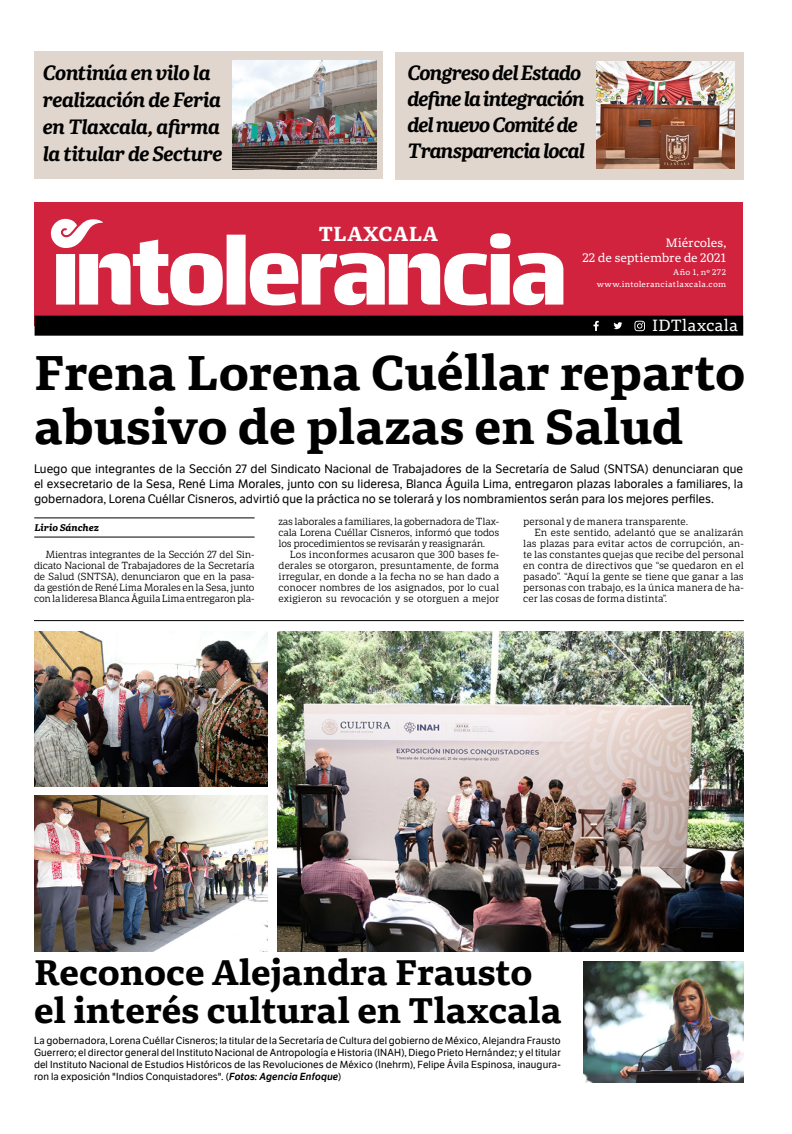
<style>
.page{position:relative;width:792px;height:1134px;background:#fff}
.page>*{position:absolute;margin:0;border:0;box-sizing:border-box;transform-origin:0 0}
.CABEZA_segunda{font:700 48px "Portada Text";color:#000}
.CABEZA_segunda-2{font:700 35px "Portada Text";color:#000}
.TITULO_MENOR_3{font:italic 700 20px "Portada";letter-spacing:-.035em;color:#000}
.TITULO_MENOR_3-2{font:700 20px "Portada Text";letter-spacing:.025em;color:#fff}
.t1{font:16px "Portada Text";letter-spacing:-.01em;color:#fff}
.t2{font:12px/15px "LFT Etica";color:#000;text-align:justify}
.t3{font:12px "Portada Text";letter-spacing:-.015em;color:#fff}
.TEXTO{font:10px/11px "LFT Etica Sheriff";letter-spacing:-.01em;color:#000;text-align:justify}
.Sumario{font:10px/12px "LFT Etica";letter-spacing:.005em;color:#000;text-align:justify}
.NOMBRE__articulo{font:italic 700 9.5px "Portada Text";letter-spacing:-.01em;color:#000}
.t4{font:8px "Portada Text";letter-spacing:.025em;color:#fff}
.s1{font-weight:600;font-style:italic}
</style>
<div class="page">
<div style="left:35px;top:202px;width:708px;height:124px;background:#d1223e"></div>
<div style="left:35px;top:316px;width:708px;height:20px;background:#000"></div>
<div style="left:227px;top:235px;width:19px;height:70px;background:#fff"></div>
<svg style="left:250px;top:233px;width:313px;height:72px"></svg>
<svg style="left:51px;top:218px;width:172px;height:87px"></svg>
<hr style="left:34px;top:518px;width:221px;height:1px;background:#000">
<hr style="left:34px;top:537px;width:221px;height:1px;background:#000">
<svg style="left:594px;top:321px;width:5px;height:10px"></svg>
<svg style="left:614px;top:322px;width:8px;height:7px"></svg>
<svg style="left:632px;top:318px;width:16px;height:16px"></svg>
<svg style="left:634px;top:321px;width:11px;height:10px"></svg>
<div style="left:395px;top:52px;width:349px;height:128px;background:#e0d6ce"></div>
<img style="left:596px;top:61px;width:138px;height:107px">
<div style="left:35px;top:51px;width:348px;height:128px;background:#e0d6ce"></div>
<img style="left:233px;top:60px;width:144px;height:109px">
<hr style="left:34px;top:620px;width:710px;height:1px;background:#000">
<img style="left:278px;top:631px;width:466px;height:320px">
<img style="left:583px;top:961px;width:161px;height:122px">
<img style="left:35px;top:631px;width:233px;height:155px">
<img style="left:35px;top:796px;width:233px;height:155px">
<p class="TITULO_MENOR_3" style="left:43px;top:58px;width:169px">Continúa en vilo la</p>
<p class="TITULO_MENOR_3" style="left:43px;top:85px;width:180px">realización de Feria</p>
<p class="TITULO_MENOR_3" style="left:43px;top:112px;width:179px">en Tlaxcala, afirma</p>
<p class="TITULO_MENOR_3" style="left:43px;top:139px;width:181px">la titular de Secture</p>
<p class="TITULO_MENOR_3" style="left:408px;top:58px;width:175px">Congreso del Estado</p>
<p class="TITULO_MENOR_3" style="left:408px;top:84px;width:179px">define la integración</p>
<p class="TITULO_MENOR_3" style="left:408px;top:110px;width:172px">del nuevo Comité de</p>
<p class="TITULO_MENOR_3" style="left:408px;top:136px;width:179px">Transparencia local</p>
<p class="TITULO_MENOR_3-2" style="left:319px;top:219px;width:121px">TLAXCALA</p>
<p class="t3" style="left:665px;top:234px;width:62px">Miércoles,</p>
<p class="t3" style="left:582px;top:249px;width:145px">22 de septiembre de 2021</p>
<p class="t4" style="left:673px;top:267px;width:54px">Año 1, nº 272</p>
<p class="t4" style="left:597px;top:279px;width:131px">www.intoleranciatlaxcala.com</p>
<p class="t1" style="left:652px;top:315px;width:88px">IDTlaxcala</p>
<p class="CABEZA_segunda" style="left:34px;top:337px;width:713px">Frena Lorena Cuéllar reparto</p>
<p class="CABEZA_segunda" style="left:34px;top:391px;width:651px">abusivo de plazas en Salud</p>
<p class="t2" style="left:34px;top:462px;width:711px">Luego que integrantes de la Sección 27 del Sindicato Nacional de Trabajadores de la Secretaría de Salud (SNTSA) denunciaran que el exsecretario de la Sesa, René Lima Morales, junto con su lideresa, Blanca Águila Lima, entregaron plazas laborales a familiares, la gobernadora, Lorena Cuéllar Cisneros, advirtió que la práctica no se tolerará y los nombramientos serán para los mejores perfiles.</p>
<p class="NOMBRE__articulo" style="left:34px;top:520px;width:66px">Lirio Sánchez</p>
<p class="TEXTO" style="left:34px;top:549px;width:222px;text-indent:11px">Mientras integrantes de la Sección 27 del Sin&shy;dicato Nacional de Trabajadores de la Secretaría de Salud (SNTSA), denunciaron que en la pasa&shy;da gestión de René Lima Morales en la Sesa, junto con la lideresa Blanca Águila Lima entregaron pla-</p>
<p class="TEXTO" style="left:279px;top:516px;width:222px">zas laborales a familiares, la gobernadora de Tlax&shy;cala Lorena Cuéllar Cisneros, informó que todos los procedimientos se revisarán y reasignarán.</p>
<p class="TEXTO" style="left:279px;top:549px;width:222px;text-indent:11px">Los inconformes acusaron que 300 bases fe&shy;derales se otorgaron, presuntamente, de forma irregular, en donde a la fecha no se han dado a conocer nombres de los asignados, por lo cual exigieron su revocación y se otorguen a mejor</p>
<p class="TEXTO" style="left:523px;top:516px;width:167px">personal y de manera transparente.</p>
<p class="TEXTO" style="left:523px;top:527px;width:222px;text-indent:11px">En este sentido, adelantó que se analizarán las plazas para evitar actos de corrupción, an&shy;te las constantes quejas que recibe del personal en contra de directivos que “se quedaron en el pasado”. “Aquí la gente se tiene que ganar a las personas con trabajo, es la única manera de ha&shy;cer las cosas de forma distinta”.</p>
<p class="CABEZA_segunda-2" style="left:34px;top:946px;width:500px">Reconoce Alejandra Frausto</p>
<p class="CABEZA_segunda-2" style="left:34px;top:984px;width:529px">el interés cultural en Tlaxcala</p>
<p class="Sumario" style="left:34px;top:1034px;width:528px">La gobernadora, Lorena Cuéllar Cisneros; la titular de la Secretaría de Cultura del gobierno de México, Alejandra Frausto Guerrero; el director general del Instituto Nacional de Antropología e Historia (INAH), Diego Prieto Hernández; y el titular del Instituto Nacional de Estudios Históricos de las Revoluciones de México (Inehrm), Felipe Ávila Espinosa, inaugura&shy;ron la exposición "Indios Conquistadores". (<span class="s1">Fotos: Agencia Enfoque</span>)</p>
</div>
